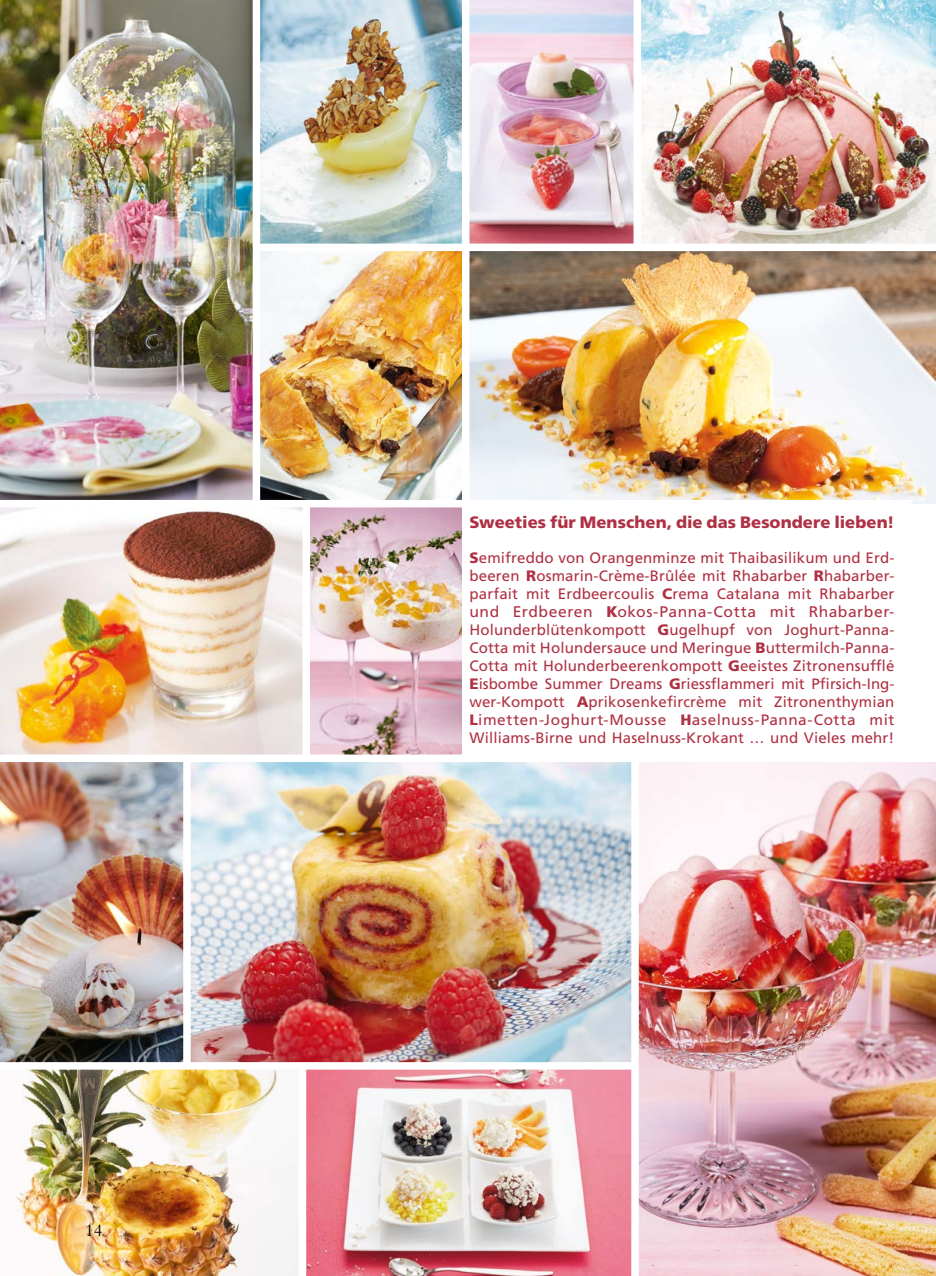
<style>
.page{position:relative;width:936px;height:1276px;background:#fff}
.page>*{position:absolute;margin:0;border:0;box-sizing:border-box;transform-origin:0 0}
.t1{font:18px "Bembo Std";color:#000}
.t2{font:900 16.5px "Frutiger LT Std";letter-spacing:.005em;color:#af3143}
.t3{font:15.3px "Frutiger LT Std";letter-spacing:.03em;color:#af3143}
.t4{font:15px/18px "Frutiger LT Std";letter-spacing:.01em;color:#af3143;text-align:justify}
.s1{font-weight:900}
</style>
<div class="page">
<img style="left:638px;top:762px;width:297px;height:514px">
<img style="left:0;top:507px;width:462px;height:247px">
<img style="left:641px;top:0;width:294px;height:244px">
<img style="left:469px;top:0;width:164px;height:244px">
<img style="left:260px;top:0;width:202px;height:244px">
<img style="left:469px;top:251px;width:466px;height:253px">
<img style="left:10px;top:1069px;width:288px;height:207px">
<img style="left:0;top:0;width:253px;height:500px">
<img style="left:260px;top:251px;width:202px;height:249px">
<img style="left:306px;top:1069px;width:325px;height:207px">
<img style="left:191px;top:762px;width:440px;height:300px">
<img style="left:0;top:762px;width:183px;height:300px">
<div style="left:302px;top:501px;width:8px;height:254px;background:#fff"></div>
<div style="left:0;top:500px;width:911px;height:7px;background:#fff"></div>
<p class="t1" style="left:85px;top:1220px;width:19px">14</p>
<p class="t2" style="left:469px;top:512px;width:426px">Sweeties für Menschen, die das Besondere lieben!</p>
<p class="t4" style="left:469px;top:549px;width:426px"><span class="s1">S</span>emifreddo von Orangenminze mit Thaibasilikum und Erd&shy;beeren <span class="s1">R</span>osmarin-Crème-Brûlée mit Rhabarber <span class="s1">R</span>habarber&shy;parfait mit Erdbeercoulis <span class="s1">C</span>rema Catalana mit Rhabarber</p>
<p class="t3" style="left:469px;top:603px;width:426px">und Erdbeeren <span class="s1">K</span>okos-Panna-Cotta mit Rhabarber-</p>
<p class="t4" style="left:469px;top:621px;width:426px">Holunderblütenkompott <span class="s1">G</span>ugelhupf von Joghurt-Panna-Cotta mit Holundersauce und Meringue <span class="s1">B</span>uttermilch-Panna-Cotta mit Holunderbeerenkompott <span class="s1">G</span>eeistes Zitronensufflé <span class="s1">E</span>isbombe Summer Dreams <span class="s1">G</span>riessflammeri mit Pfirsich-Ing&shy;wer-Kompott <span class="s1">A</span>prikosenkefircrème mit Zitronenthymian <span class="s1">L</span>imetten-Joghurt-Mousse <span class="s1">H</span>aselnuss-Panna-Cotta mit Williams-Birne und Haselnuss-Krokant … und Vieles mehr!</p>
</div>
